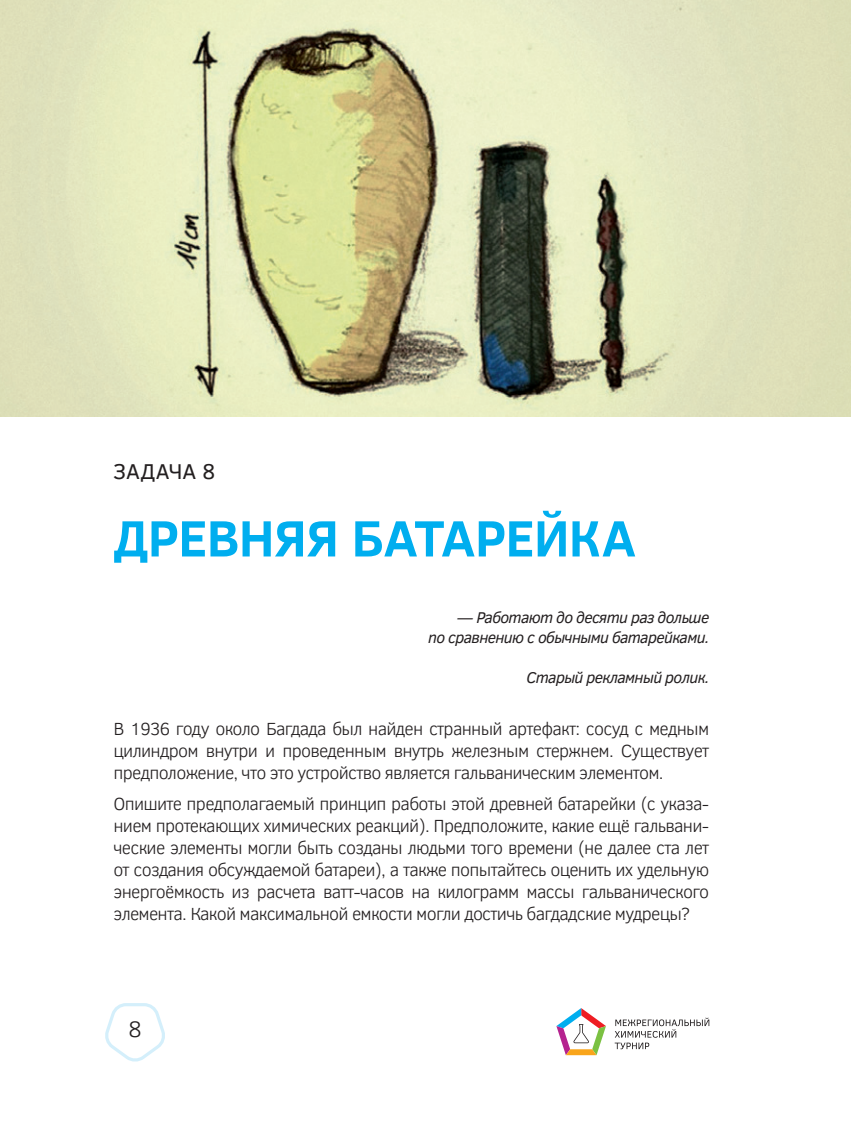
<style>
.page{position:relative;width:851px;height:1134px;background:#fff}
.page>*{position:absolute;margin:0;border:0;box-sizing:border-box;transform-origin:0 0}
.t1{font:700 52px "Clear Sans";letter-spacing:-.015em;color:#00aeef}
.t2{font:300 23px "Clear Sans";color:#231f20}
.t3{font:22px "Clear Sans";letter-spacing:.005em;color:#231f20}
.t4{font:300 18px/22px "Clear Sans";letter-spacing:-.04em;color:#231f20;text-align:justify}
.t5{font:italic 16px/20px "Clear Sans";letter-spacing:-.04em;color:#231f20;text-align:right}
</style>
<div class="page">
<svg style="left:614px;top:1018px;width:95px;height:31px"></svg>
<svg style="left:556px;top:1008px;width:50px;height:47px"></svg>
<svg style="left:105px;top:1003px;width:60px;height:59px"></svg>
<img style="left:0;top:0;width:850px;height:417px">
<p class="t3" style="left:113px;top:457px;width:103px">ЗАДАЧА 8</p>
<h1 class="t1" style="left:113px;top:500px;width:524px">ДРЕВНЯЯ БАТАРЕЙКА</h1>
<p class="t5" style="left:428px;top:607px;width:283px">— Работают до десяти раз дольше<br>по сравнению с обычными батарейками.</p>
<p class="t5" style="left:526px;top:667px;width:184px">Старый рекламный ролик.</p>
<p class="t4" style="left:113px;top:718px;width:597px">В 1936 году около Багдада был найден странный артефакт: сосуд с медным цилиндром внутри и проведенным внутрь железным стержнем. Существует предположение, что это устройство является гальваническим элементом.</p>
<p class="t4" style="left:113px;top:792px;width:597px">Опишите предполагаемый принцип работы этой древней батарейки (с указа&shy;нием протекающих химических реакций). Предположите, какие ещё гальвани&shy;ческие элементы могли быть созданы людьми того времени (не далее ста лет от создания обсуждаемой батареи), а также попытайтесь оценить их удельную энергоёмкость из расчета ватт-часов на килограмм массы гальванического элемента. Какой максимальной емкости могли достичь багдадские мудрецы?</p>
<p class="t2" style="left:128px;top:1014px;width:15px">8</p>
</div>
